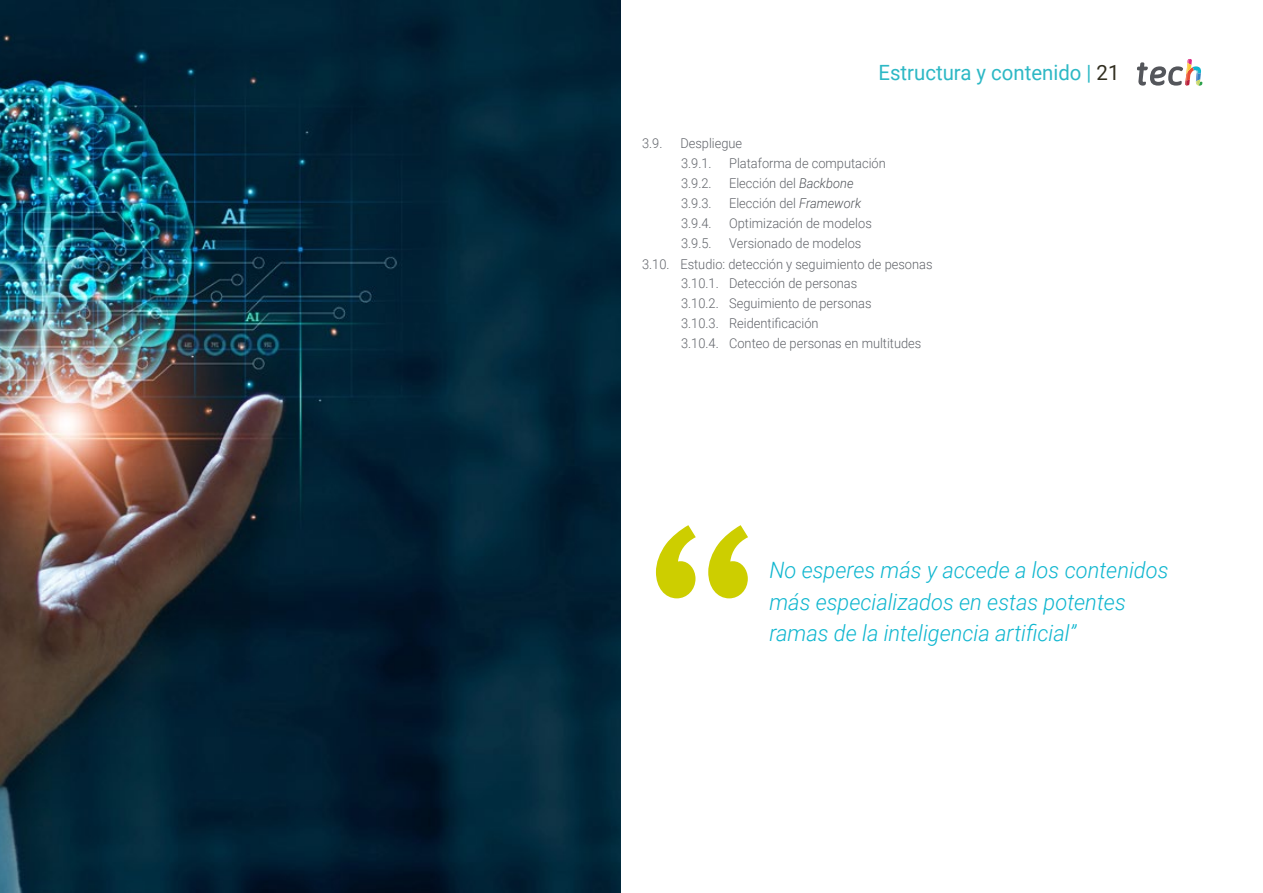
<style>
.page{position:relative;width:1263px;height:893px;background:#fff}
.page>*{position:absolute;margin:0;border:0;box-sizing:border-box;transform-origin:0 0}
.t1{font:italic 300 22.5px/31.5px "Roboto";color:#0fb6cf}
.t2{font:21px "Roboto";color:#2db8c5}
.t3{font:300 13.5px/20px "Roboto";color:#61646a;scale:.95 1}
.s1{color:#312e20}
.s2{font-style:italic;color:#52555b}
</style>
<div class="page">
<img style="left:0;top:0;width:621px;height:893px">
<svg style="left:656px;top:525px;width:92px;height:73px"></svg>
<svg style="left:1137px;top:59px;width:65px;height:27px"></svg>
<h2 class="t2" style="left:878px;top:57px;width:242px">Estructura y contenido | <span class="s1">21</span></h2>
<p class="t3" style="left:642px;top:133px;width:23px">3.9.</p>
<p class="t3" style="left:680px;top:133px;width:67px">Despliegue<br>3.9.1.</p>
<p class="t3" style="left:729px;top:153px;width:166px">Plataforma de computación</p>
<p class="t3" style="left:681px;top:173px;width:34px">3.9.2.</p>
<p class="t3" style="left:729px;top:173px;width:132px">Elección del <span class="s2">Backbone</span></p>
<p class="t3" style="left:681px;top:193px;width:34px">3.9.3.</p>
<p class="t3" style="left:729px;top:193px;width:140px">Elección del <span class="s2">Framework</span></p>
<p class="t3" style="left:681px;top:213px;width:34px">3.9.4.</p>
<p class="t3" style="left:729px;top:213px;width:152px">Optimización de modelos</p>
<p class="t3" style="left:681px;top:233px;width:34px">3.9.5.</p>
<p class="t3" style="left:729px;top:233px;width:141px">Versionado de modelos</p>
<p class="t3" style="left:642px;top:253px;width:307px">3.10. Estudio: detección y seguimiento de pesonas</p>
<p class="t3" style="left:681px;top:273px;width:187px">3.10.1. Detección de personas</p>
<p class="t3" style="left:681px;top:293px;width:202px">3.10.2. Seguimiento de personas</p>
<p class="t3" style="left:681px;top:313px;width:146px">3.10.3. Reidentificación</p>
<p class="t3" style="left:681px;top:333px;width:254px">3.10.4. Conteo de personas en multitudes</p>
<h1 class="t1" style="left:769px;top:554px;width:401px">No esperes más y accede a los contenidos más especializados en estas potentes ramas de la inteligencia artificial”</h1>
</div>
